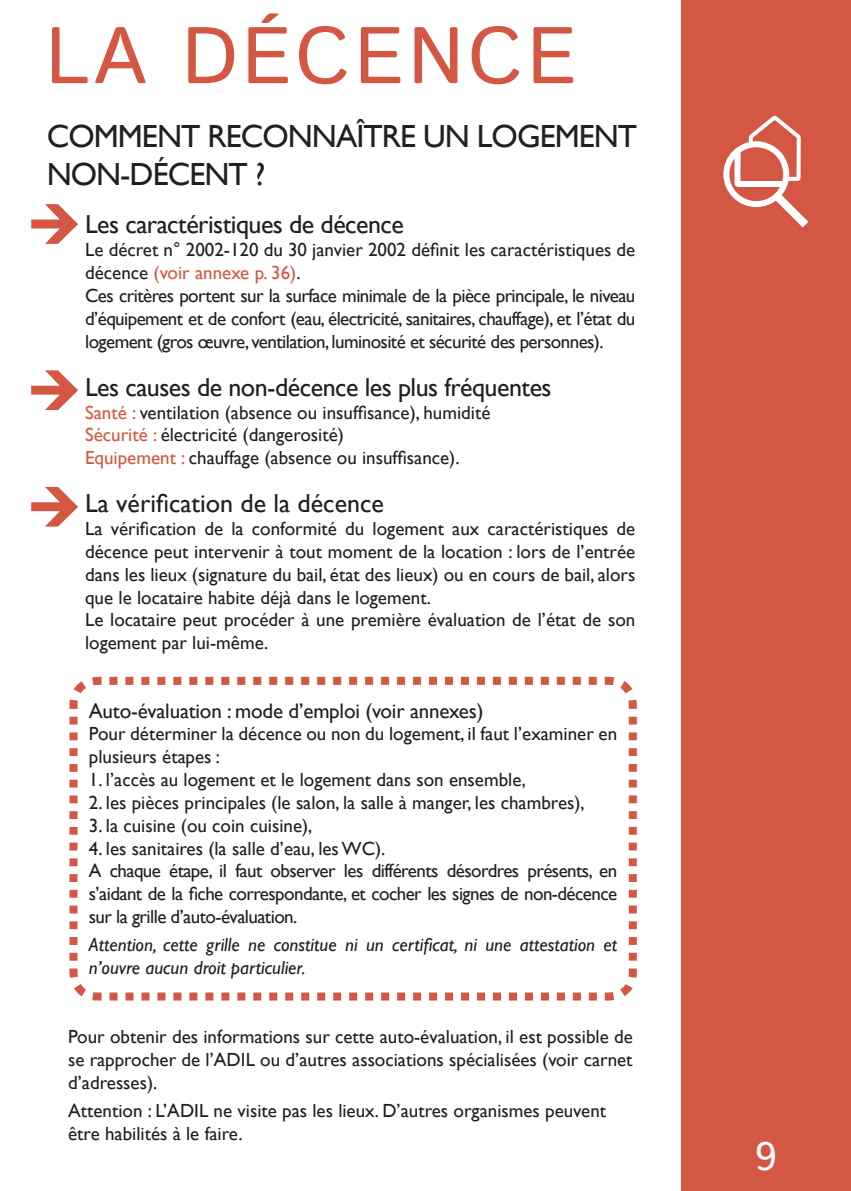
<style>
.page{position:relative;width:851px;height:1191px;background:#fff}
.page>*{position:absolute;margin:0;border:0;box-sizing:border-box;transform-origin:0 0}
.t1{font:80px "Istok";letter-spacing:.05em;color:#d35743}
.t2{font:40px "Istok";color:#fff}
.t3{font:32px/38.4px "Gill Sans";letter-spacing:-.03em;color:#231f20}
.t4{font:26px "Gill Sans";letter-spacing:-.02em;color:#231f20}
.t5{font:26px "Gill Sans";color:#231f20}
.t6{font:21px "Gill Sans";letter-spacing:-.01em;color:#231f20}
.t7{font:19px/22.8px "Gill Sans";color:#231f20}
.t8{font:19px/22.8px "Gill Sans";letter-spacing:-.03em;color:#231f20}
.t9{font:italic 19px/22.8px "Gill Sans";color:#231f20}
.s1{color:#d35743}
</style>
<div class="page">
<div style="left:680px;top:0;width:170px;height:1191px;background:#d35743"></div>
<svg style="left:748px;top:115px;width:53px;height:30px"></svg>
<div style="left:723px;top:141px;width:66px;height:66px;border:6px solid #fff;border-radius:50%"></div>
<svg style="left:731px;top:145px;width:78px;height:83px"></svg>
<svg style="left:31px;top:487px;width:47px;height:39px"></svg>
<svg style="left:31px;top:204px;width:47px;height:40px"></svg>
<svg style="left:69px;top:676px;width:568px;height:325px"></svg>
<svg style="left:31px;top:370px;width:47px;height:40px"></svg>
<h1 class="t1" style="left:45px;top:3px;width:532px">LA DÉCENCE</h1>
<h3 class="t3" style="left:47px;top:117px;width:592px">COMMENT RECONNAÎTRE UN LOGEMENT<br>NON-DÉCENT ?</h3>
<h3 class="t4" style="left:85px;top:209px;width:320px">Les caractéristiques de décence</h3>
<p class="t8" style="left:85px;top:238px;width:551px">Le décret n° 2002-120 du 30 janvier 2002 définit les caractéristiques de décence <span class="s1">(voir annexe p. 36)</span>.<br>Ces critères portent sur la surface minimale de la pièce principale, le niveau d’équipement et de confort (eau, électricité, sanitaires, chauffage), et l’état du logement (gros œuvre, ventilation, luminosité et sécurité des personnes).</p>
<h3 class="t4" style="left:85px;top:372px;width:468px">Les causes de non-décence les plus fréquentes</h3>
<p class="t7" style="left:85px;top:400px;width:407px"><span class="s1">Santé :</span> ventilation (absence ou insuffisance), humidité<br><span class="s1">Sécurité :</span> électricité (dangerosité)<br><span class="s1">Equipement :</span> chauffage (absence ou insuffisance).</p>
<h3 class="t5" style="left:85px;top:488px;width:300px">La vérification de la décence</h3>
<p class="t7" style="left:85px;top:517px;width:551px">La vérification de la conformité du logement aux caractéristiques de décence peut intervenir à tout moment de la location : lors de l’entrée dans les lieux (signature du bail, état des lieux) ou en cours de bail, alors que le locataire habite déjà dans le logement.<br>Le locataire peut procéder à une première évaluation de l’état de son logement par lui-même.</p>
<p class="t6" style="left:89px;top:698px;width:396px">Auto-évaluation : mode d’emploi (voir annexes)</p>
<p class="t7" style="left:89px;top:722px;width:529px">Pour déterminer la décence ou non du logement, il faut l’examiner en plusieurs étapes :</p>
<p class="t7" style="left:89px;top:768px;width:438px">1. l’accès au logement et le logement dans son ensemble,</p>
<p class="t7" style="left:89px;top:791px;width:497px">2. les pièces principales (le salon, la salle à manger, les chambres),</p>
<p class="t7" style="left:89px;top:813px;width:225px">3. la cuisine (ou coin cuisine),</p>
<p class="t8" style="left:89px;top:836px;width:530px">4. les sanitaires (la salle d’eau, les WC).<br>A chaque étape, il faut observer les différents désordres présents, en s’aidant de la fiche correspondante, et cocher les signes de non-décence sur la grille d’auto-évaluation.</p>
<p class="t9" style="left:89px;top:933px;width:530px">Attention, cette grille ne constitue ni un certificat, ni une attestation et n’ouvre aucun droit particulier.</p>
<p class="t7" style="left:68px;top:1025px;width:566px;text-align:justify">Pour obtenir des informations sur cette auto-évaluation, il est possible de se rapprocher de l’ADIL ou d’autres associations spécialisées (voir carnet d’adresses).</p>
<p class="t7" style="left:68px;top:1099px;width:539px">Attention : L’ADIL ne visite pas les lieux. D’autres organismes peuvent être habilités à le faire.</p>
<h2 class="t2" style="left:755px;top:1130px;width:23px">9</h2>
</div>
